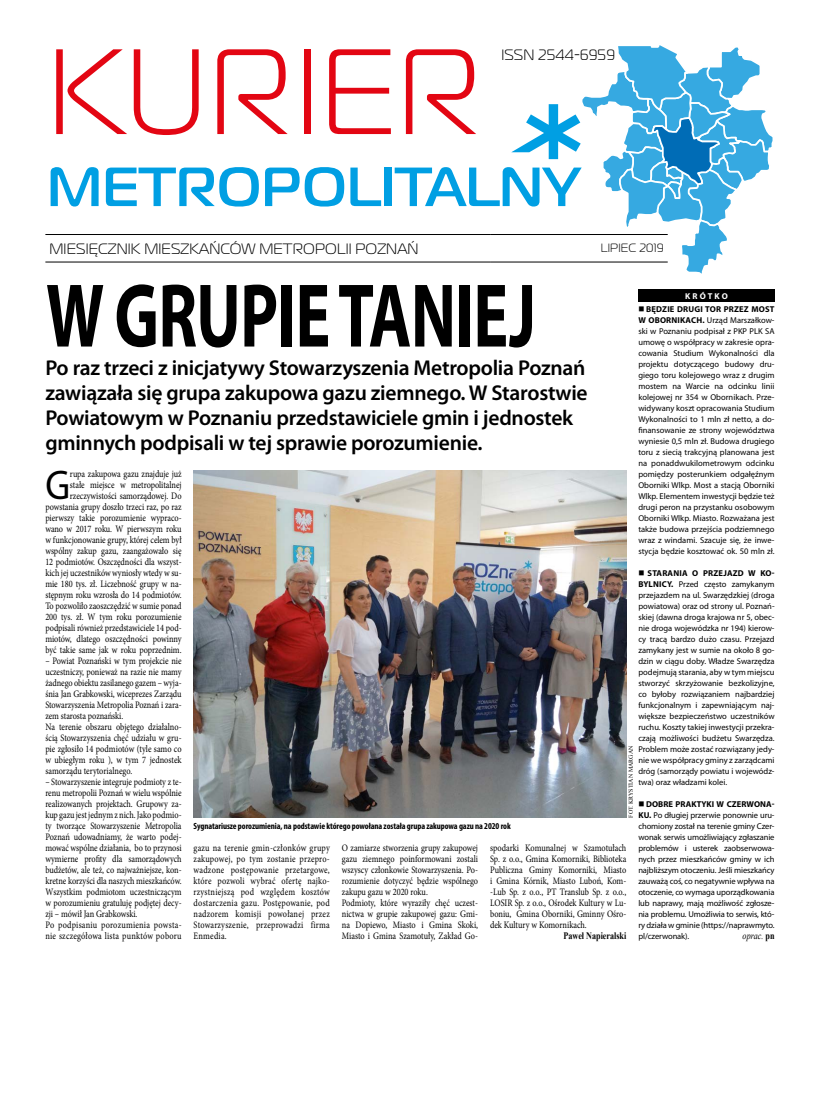
<style>
.page{position:relative;width:820px;height:1106px;background:#fff}
.page>*{position:absolute;margin:0;border:0;box-sizing:border-box;transform-origin:0 0}
.t1{font:121px "Magistral EE";letter-spacing:.015em;color:#e30613}
.t2{font:700 91.2px "Myriad Pro";letter-spacing:-.01em;color:#000;scale:.72 1}
.t3{font:700 55px "Magistral EE";letter-spacing:.01em;color:#009fe3}
.t4{font:41.6px "Myriad Pro";color:#000;scale:.92 1}
.t5{font:600 21.5px/25px "Myriad Pro";letter-spacing:-.01em;color:#000}
.t6{font:300 15px "Magistral";letter-spacing:.01em;color:#000}
.t7{font:300 12px "Magistral";letter-spacing:.01em;color:#000}
.t8{font:9.9px/11px "Minion Pro";letter-spacing:-.005em;color:#000;scale:.84 1}
.t9{font:700 9.9px "Times New Roman";color:#000;scale:.82 1}
.t10{font:italic 9.9px "Times New Roman";color:#000;scale:.82 1}
.t11{font:700 condensed 9px "Myriad Pro";letter-spacing:-.01em;color:#000}
.t12{font:8.5px/11px "Myriad Pro";color:#000;text-align:justify}
.t13{font:700 8.5px "Myriad Pro";color:#fff}
.t14{font:6px "Times New Roman";color:#000}
.s1{font-weight:700}
.s2{font-weight:700;font-style:normal}
</style>
<div class="page">
<hr style="left:45px;top:234px;width:445px;height:1px;background:#000">
<hr style="left:490px;top:234px;width:177px;height:1px;background:#000">
<hr style="left:45px;top:262px;width:445px;height:1px;background:#000">
<hr style="left:490px;top:262px;width:177px;height:1px;background:#000">
<svg style="left:511px;top:45px;width:262px;height:229px"></svg>
<div style="left:638px;top:289px;width:136px;height:12px;background:#000"></div>
<img style="left:193px;top:471px;width:433px;height:346px">
<h1 class="t1" style="left:48px;top:19px;width:436px">KURIER</h1>
<h3 class="t3" style="left:47px;top:153px;width:534px">METROPOLITALNY</h3>
<h3 class="t6" style="left:49px;top:239px;width:370px">MIESIĘCZNIK MIESZKAŃCÓW METROPOLII POZNAŃ</h3>
<p class="t7" style="left:600px;top:241px;width:64px">LIPIEC 2019</p>
<h3 class="t6" style="left:501px;top:46px;width:9px">ISSN</h3>
<h3 class="t6" style="left:537px;top:46px;width:78px">2544-6959</h3>
<h2 class="t2" style="left:46px;top:256px;width:681px">W GRUPIE TANIEJ</h2>
<h3 class="t5" style="left:45px;top:355px;width:543px">Po raz trzeci z inicjatywy Stowarzyszenia Metropolia Poznań zawiązała się grupa zakupowa gazu ziemnego. W Starostwie Powiatowym w Poznaniu przedstawiciele gmin i jednostek gminnych podpisali w tej sprawie porozumienie.</h3>
<p class="t13" style="left:684px;top:290px;width:31px">KR ÓTKO</p>
<p class="t12" style="left:638px;top:303px;width:138px">■ <span class="s1">BĘDZIE DRUGI TOR PRZEZ MOST W OBORNIKACH.</span> Urząd Marszałkow&shy;ski w Poznaniu podpisał z PKP PLK SA umowę o współpracy w zakresie opra&shy;cowania Studium Wykonalności dla projektu dotyczącego budowy dru&shy;giego toru kolejowego wraz z drugim mostem na Warcie na odcinku linii kolejowej nr 354 w Obornikach. Prze&shy;widywany koszt opracowania Studium Wykonalności to 1 mln zł netto, a do&shy;finansowanie ze strony województwa wyniesie 0,5 mln zł. Budowa drugiego toru z siecią trakcyjną planowana jest na ponaddwukilometrowym odcinku pomiędzy posterunkiem odgałęźnym Oborniki Wlkp. Most a stacją Oborniki Wlkp. Elementem inwestycji będzie też drugi peron na przystanku osobowym Oborniki Wlkp. Miasto. Rozważana jest także budowa przejścia podziemnego wraz z windami. Szacuje się, że inwe&shy;stycja będzie kosztować ok. 50 mln zł.</p>
<p class="t12" style="left:638px;top:567px;width:138px">■ <span class="s1">STARANIA O PRZEJAZD W KO-BYLNICY.</span> Przed często zamykanym przejazdem na ul. Swarzędzkiej (droga powiatowa) oraz od strony ul. Poznań&shy;skiej (dawna droga krajowa nr 5, obec&shy;nie droga wojewódzka nr 194) kierow&shy;cy tracą bardzo dużo czasu. Przejazd zamykany jest w sumie na około 8 go&shy;dzin w ciągu doby. Władze Swarzędza podejmują starania, aby w tym miejscu stworzyć skrzyżowanie bezkolizyjne, co byłoby rozwiązaniem najbardziej funkcjonalnym i zapewniającym naj&shy;większe bezpieczeństwo uczestników ruchu. Koszty takiej inwestycji przekra&shy;czają możliwości budżetu Swarzędza.<br>Problem może zostać rozwiązany jedy&shy;nie we współpracy gminy z zarządcami dróg (samorządy powiatu i wojewódz&shy;twa) oraz władzami kolei.</p>
<p class="t12" style="left:638px;top:798px;width:138px">■ <span class="s1">DOBRE PRAKTYKI W CZERWONA-KU.</span> Po długiej przerwie ponownie uru&shy;chomiony został na terenie gminy Czer&shy;wonak serwis umożliwiający zgłaszanie problemów i usterek zaobserwowa&shy;nych przez mieszkańców gminy w ich najbliższym otoczeniu. Jeśli mieszkańcy zauważą coś, co negatywnie wpływa na otoczenie, co wymaga uporządkowania lub naprawy, mają możliwość zgłosze&shy;nia problemu. Umożliwia to serwis, któ&shy;ry działa w gminie (https://naprawmyto. pl/czerwonak).</p>
<p class="t8" style="left:45px;top:468px;width:164px;text-align:right">rupa zakupowa gazu znajduje już<br>stałe miejsce w metropolitalnej rzeczywistości samorządowej. Do powstania grupy doszło trzeci raz, po raz pierwszy takie porozumienie wypraco&shy;wano w 2017 roku. W pierwszym roku w funkcjonowanie grupy, której celem był wspólny zakup gazu, zaangażowało się 12 podmiotów. Oszczędności dla wszyst&shy;kich jej uczestników wyniosły wtedy w su&shy;mie 180 tys. zł. Liczebność grupy w na&shy;stępnym roku wzrosła do 14 podmiotów.<br>To pozwoliło zaoszczędzić w sumie ponad 200 tys. zł. W tym roku porozumienie podpisali również przedstawiciele 14 pod&shy;miotów, dlatego oszczędności powinny być takie same jak w roku poprzednim.</p>
<p class="t8" style="left:45px;top:655px;width:164px">– Powiat Poznański w tym projekcie nie uczestniczy, ponieważ na razie nie mamy żadnego obiektu zasilanego gazem – wyja&shy;śnia Jan Grabkowski, wiceprezes Zarządu Stowarzyszenia Metropolia Poznań i zara&shy;zem starosta poznański.<br>Na terenie obszaru objętego działalno&shy;ścią Stowarzyszenia chęć udziału w gru&shy;pie zgłosiło 14 podmiotów (tyle samo co w ubiegłym roku ), w tym 7 jednostek samorządu terytorialnego.</p>
<p class="t8" style="left:45px;top:776px;width:164px">– Stowarzyszenie integruje podmioty z te&shy;renu metropolii Poznań w wielu wspólnie realizowanych projektach. Grupowy za&shy;kup gazu jest jednym z nich. Jako podmio&shy;ty tworzące Stowarzyszenie Metropolia Poznań udowadniamy, że warto podej&shy;mować wspólne działania, bo to przynosi wymierne profity dla samorządowych budżetów, ale też, co najważniejsze, kon&shy;kretne korzyści dla naszych mieszkańców.<br>Wszystkim podmiotom uczestniczącym w porozumieniu gratuluję podjętej decy&shy;zji – mówił Jan Grabkowski.<br>Po podpisaniu porozumienia powsta&shy;nie szczegółowa lista punktów poboru</p>
<h3 class="t4" style="left:45px;top:459px;width:28px">G</h3>
<p class="t14" style="left:626px;top:817px;width:74px;rotate:-90deg">FOT. KRYSTIAN MARGAN</p>
<p class="t11" style="left:193px;top:820px;width:318px">Sygnatariusze porozumienia, na podstawie którego powołana została grupa zakupowa gazu na 2020 rok</p>
<p class="t8" style="left:193px;top:842px;width:164px;text-align:justify">gazu na terenie gmin-członków grupy zakupowej, po tym zostanie przepro&shy;wadzone postępowanie przetargowe, które pozwoli wybrać ofertę najko&shy;rzystniejszą pod względem kosztów dostarczenia gazu. Postępowanie, pod nadzorem komisji powołanej przez Stowarzyszenie, przeprowadzi firma Enmedia.</p>
<p class="t8" style="left:490px;top:842px;width:164px;text-align:justify">spodarki Komunalnej w Szamotułach Sp. z o.o., Gmina Komorniki, Biblioteka Publiczna Gminy Komorniki, Miasto i Gmina Kórnik, Miasto Luboń, Kom--Lub Sp. z o.o., PT Translub Sp. z o.o., LOSIR Sp. z o.o., Ośrodek Kultury w Lu&shy;boniu, Gmina Oborniki, Gminny Ośro&shy;dek Kultury w Komornikach.</p>
<p class="t9" style="left:563px;top:928px;width:78px">Paweł Napieralski</p>
<p class="t8" style="left:342px;top:842px;width:164px">O zamiarze stworzenia grupy zakupowej gazu ziemnego poinformowani zostali wszyscy członkowie Stowarzyszenia. Po&shy;rozumienie dotyczyć będzie wspólnego zakupu gazu w 2020 roku.<br>Podmioty, które wyraziły chęć uczest&shy;nictwa w grupie zakupowej gazu: Gmi&shy;na Dopiewo, Miasto i Gmina Skoki, Miasto i Gmina Szamotuły, Zakład Go-</p>
<p class="t10" style="left:742px;top:928px;width:40px">oprac. <span class="s2">pn</span></p>
</div>
